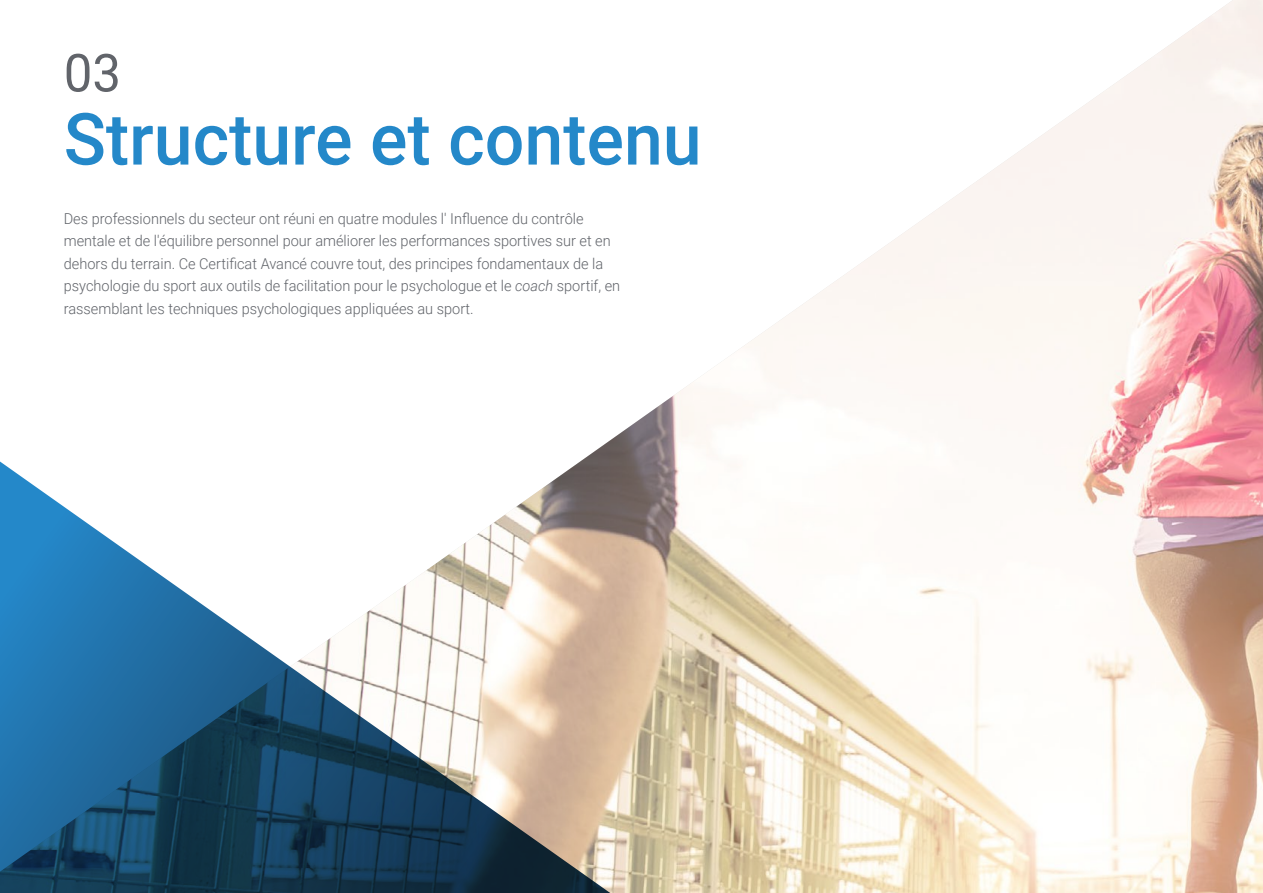
<style>
.page{position:relative;width:1263px;height:893px;background:#fff}
.page>*{position:absolute;margin:0;border:0;box-sizing:border-box;transform-origin:0 0}
.t1{font:500 72px "Roboto";color:#2488c9}
.t2{font:52.5px "Roboto";color:#61646a}
.t3{font:300 15px/22.5px "Roboto";color:#61646a}
.s1{font-style:italic}
</style>
<div class="page">
<img style="left:602px;top:0;width:661px;height:893px">
<svg style="left:0;top:446px;width:640px;height:447px"></svg>
<h2 class="t2" style="left:64px;top:36px;width:59px">03</h2>
<h1 class="t1" style="left:64px;top:89px;width:639px">Structure et contenu</h1>
<p class="t3" style="left:64px;top:207px;width:558px">Des professionnels du secteur ont réuni en quatre modules l' Influence du contrôle mentale et de l'équilibre personnel pour améliorer les performances sportives sur et en dehors du terrain. Ce Certificat Avancé couvre tout, des principes fondamentaux de la psychologie du sport aux outils de facilitation pour le psychologue et le <span class="s1">coach</span> sportif, en rassemblant les techniques psychologiques appliquées au sport.</p>
</div>
